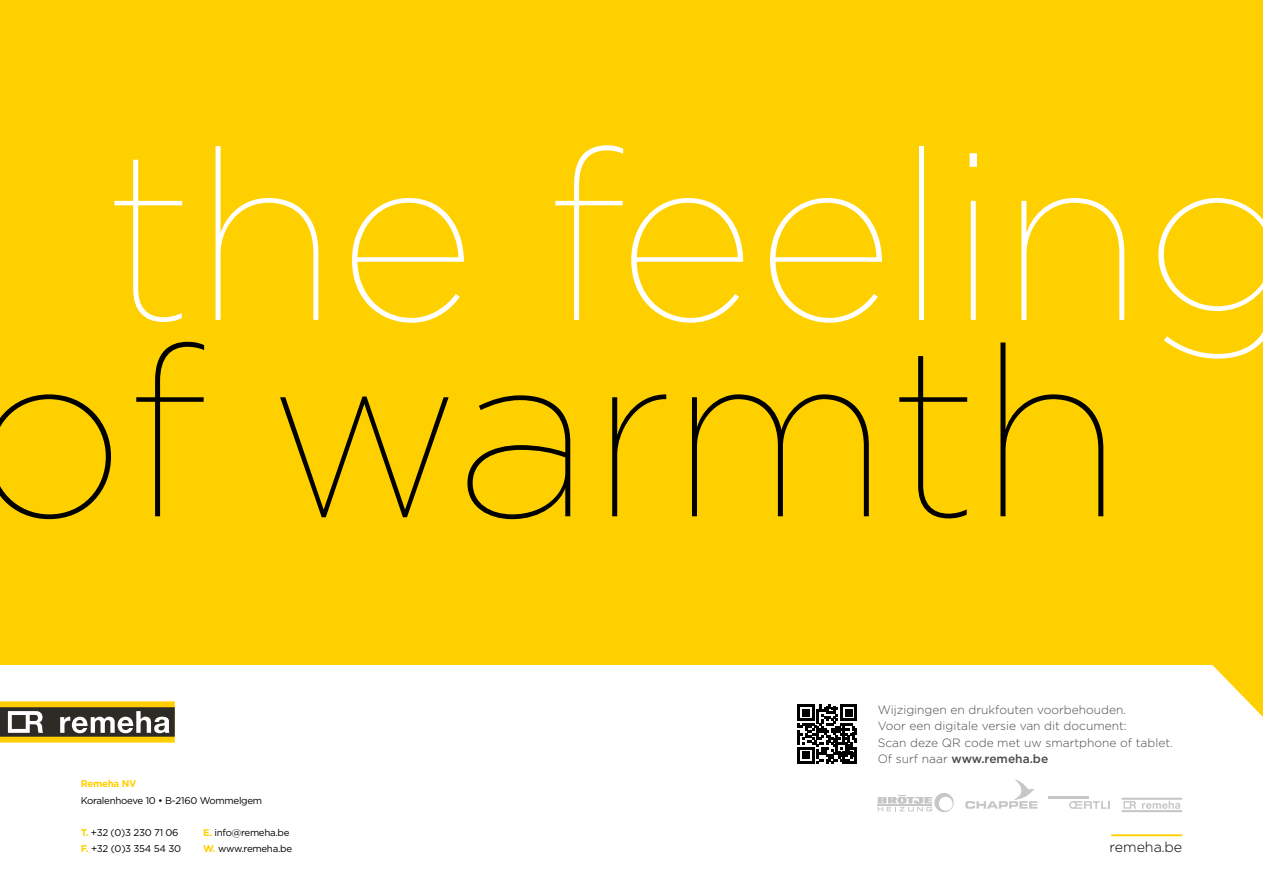
<style>
.page{position:relative;width:1263px;height:893px;background:#fff}
.page>*{position:absolute;margin:0;border:0;box-sizing:border-box;transform-origin:0 0}
.t1{font:300 14.25px "Gotham";color:#000}
.t2{font:300 12px/16.5px "Gotham";color:#4a4a49}
.t3{font:9.75px/16.5px "Gotham";letter-spacing:-.03em;color:#000}
.t4{font:700 9.75px "Gotham";letter-spacing:-.03em;color:#ffd000}
.s1{font-weight:700;color:#ffd000}
.s2{font-weight:500}
</style>
<div class="page">
<div style="left:0;top:0;width:1263px;height:664px;background:#ffd000"></div>
<svg style="left:1212px;top:664px;width:51px;height:53px"></svg>
<hr style="left:1111px;top:834px;width:71px;height:2px;background:#ffd000">
<svg style="left:798px;top:704px;width:59px;height:60px"></svg>
<svg style="left:965px;top:779px;width:72px;height:30px"></svg>
<svg style="left:878px;top:793px;width:76px;height:19px"></svg>
<hr style="left:1121px;top:798px;width:61px;height:2px;background:#c6c6c6">
<hr style="left:1121px;top:810px;width:61px;height:2px;background:#c6c6c6">
<svg style="left:1123px;top:801px;width:13px;height:8px"></svg>
<svg style="left:1142px;top:801px;width:38px;height:8px"></svg>
<svg style="left:1069px;top:801px;width:41px;height:8px"></svg>
<hr style="left:1049px;top:796px;width:40px;height:3px;background:#c6c6c6">
<svg style="left:114px;top:160px;width:68px;height:162px"></svg>
<svg style="left:216px;top:146px;width:102px;height:174px"></svg>
<svg style="left:352px;top:198px;width:112px;height:125px"></svg>
<svg style="left:555px;top:145px;width:68px;height:175px"></svg>
<svg style="left:631px;top:198px;width:112px;height:125px"></svg>
<svg style="left:770px;top:198px;width:112px;height:125px"></svg>
<div style="left:919px;top:146px;width:5px;height:174px;background:#fff"></div>
<svg style="left:969px;top:153px;width:8px;height:167px"></svg>
<svg style="left:1021px;top:198px;width:103px;height:122px"></svg>
<svg style="left:1158px;top:198px;width:105px;height:161px"></svg>
<svg style="left:0;top:394px;width:111px;height:125px"></svg>
<svg style="left:136px;top:342px;width:68px;height:174px"></svg>
<svg style="left:280px;top:397px;width:169px;height:120px"></svg>
<svg style="left:467px;top:395px;width:103px;height:124px"></svg>
<svg style="left:612px;top:394px;width:54px;height:122px"></svg>
<svg style="left:692px;top:394px;width:177px;height:122px"></svg>
<svg style="left:899px;top:356px;width:68px;height:162px"></svg>
<svg style="left:1000px;top:342px;width:103px;height:174px"></svg>
<div style="left:0;top:701px;width:175px;height:42px;background:#ffcd00"></div>
<div style="left:0;top:707px;width:175px;height:30px;background:#2e2a25"></div>
<svg style="left:8px;top:711px;width:35px;height:22px"></svg>
<svg style="left:60px;top:711px;width:109px;height:22px"></svg>
<p class="t4" style="left:81px;top:777px;width:57px">Remeha NV</p>
<p class="t3" style="left:81px;top:792px;width:183px">Koralenhoeve 10 • B-2160 Wommelgem</p>
<p class="t3" style="left:81px;top:824px;width:102px"><span class="s1">T.</span> +32 (0)3 230 71 06<br><span class="s1">F.</span> +32 (0)3 354 54 30</p>
<p class="t3" style="left:203px;top:824px;width:90px"><span class="s1">E.</span> info@remeha.be<br><span class="s1">W.</span> www.remeha.be</p>
<p class="t2" style="left:878px;top:701px;width:297px">Wijzigingen en drukfouten voorbehouden.<br>Voor een digitale versie van dit document:<br>Scan deze QR code met uw smartphone of tablet.<br>Of surf naar <span class="s2">www.remeha.be</span></p>
<p class="t1" style="left:1109px;top:838px;width:74px">remeha.be</p>
</div>
